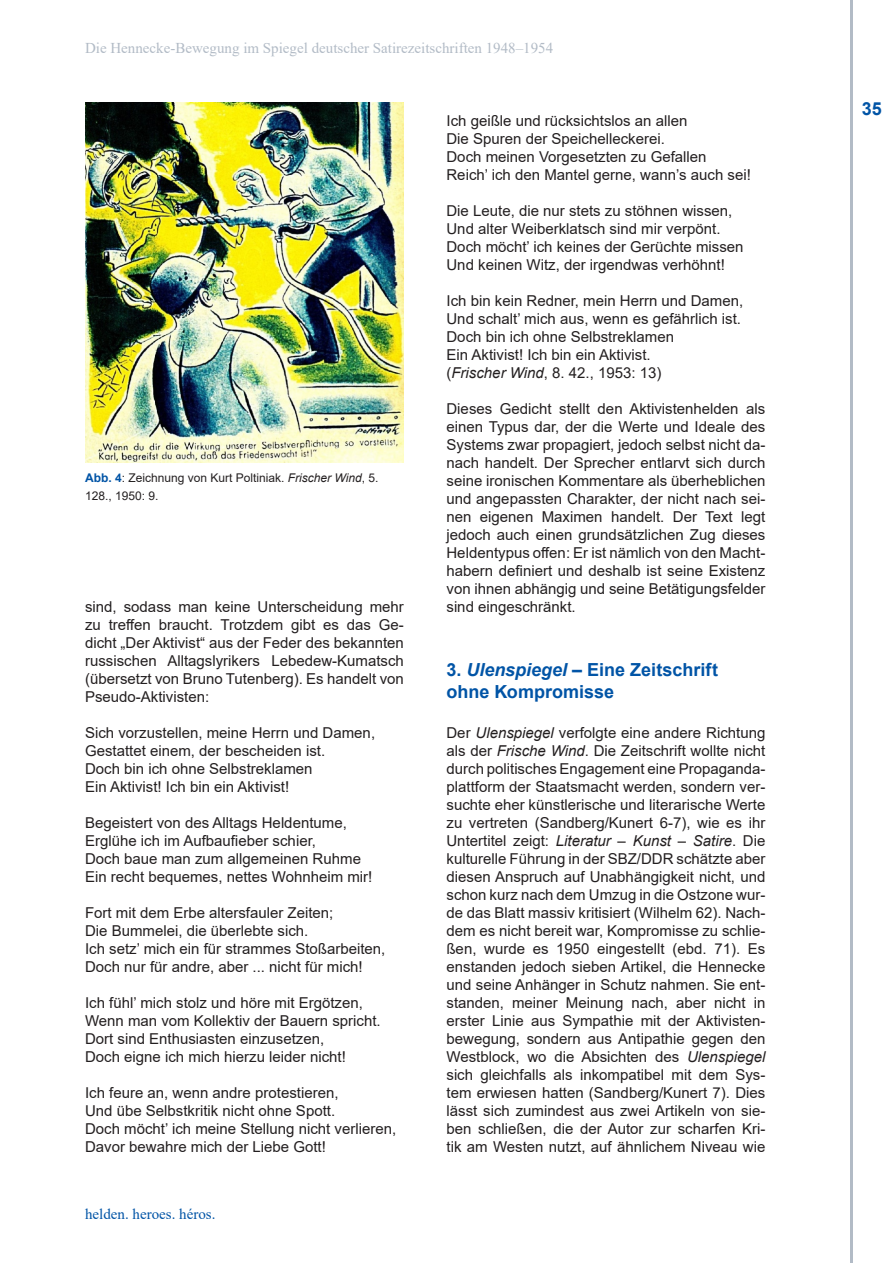
<style>
.page{position:relative;width:893px;height:1263px;background:#fff}
.page>*{position:absolute;margin:0;border:0;box-sizing:border-box;transform-origin:0 0}
.Überschriften_im_Tex{font:700 18px/21.6px "Arial";color:#0154a6}
.Text{font:15px/18px "Arial";color:#231f20;text-align:justify}
.t1{font:15px "Times New Roman";color:#b2bbc6}
.t2{font:15px "Times New Roman";color:#0154a6}
.Endnote_text{font:12px/18px "Arial";color:#231f20}
.s1{font-weight:700;color:#0154a6}
.s2{font-style:italic}
</style>
<div class="page">
<hr style="left:850px;top:0;width:3px;height:1263px;background:#b2bbc6">
<img style="left:85px;top:102px;width:319px;height:360px">
<p class="t1" style="left:85px;top:37px;width:470px">Die Hennecke-Bewegung im Spiegel deutscher Satirezeitschriften 1948–1954</p>
<p class="Endnote_text" style="left:85px;top:468px;width:295px"><span class="s1">Abb. 4</span>: Zeichnung von Kurt Poltiniak. <span class="s2">Frischer Wind</span>, 5.<br>128., 1950: 9.</p>
<p class="Text" style="left:85px;top:598px;width:320px">sind, sodass man keine Unterscheidung mehr zu treffen braucht. Trotzdem gibt es das Ge&shy;dicht „Der Aktivist“ aus der Feder des bekannten russischen Alltagslyrikers Lebedew-Kumatsch (übersetzt von Bruno Tutenberg). Es handelt von Pseudo-Aktivisten:</p>
<p class="Text" style="left:85px;top:724px;width:292px">Sich vorzustellen, meine Herrn und Damen,</p>
<p class="Text" style="left:85px;top:742px;width:242px">Gestattet einem, der bescheiden ist.</p>
<p class="Text" style="left:85px;top:760px;width:229px">Doch bin ich ohne Selbstreklamen</p>
<p class="Text" style="left:85px;top:778px;width:206px">Ein Aktivist! Ich bin ein Aktivist!</p>
<p class="Text" style="left:85px;top:814px;width:263px">Begeistert von des Alltags Heldentume,</p>
<p class="Text" style="left:85px;top:832px;width:232px">Erglühe ich im Aufbaufieber schier,</p>
<p class="Text" style="left:85px;top:850px;width:277px">Doch baue man zum allgemeinen Ruhme</p>
<p class="Text" style="left:85px;top:868px;width:289px">Ein recht bequemes, nettes Wohnheim mir!</p>
<p class="Text" style="left:85px;top:904px;width:250px">Fort mit dem Erbe altersfauler Zeiten;</p>
<p class="Text" style="left:85px;top:922px;width:225px">Die Bummelei, die überlebte sich.</p>
<p class="Text" style="left:85px;top:940px;width:302px">Ich setz’ mich ein für strammes Stoßarbeiten,</p>
<p class="Text" style="left:85px;top:958px;width:279px">Doch nur für andre, aber ... nicht für mich!</p>
<p class="Text" style="left:85px;top:994px;width:279px">Ich fühl’ mich stolz und höre mit Ergötzen,</p>
<p class="Text" style="left:85px;top:1012px;width:297px">Wenn man vom Kollektiv der Bauern spricht.</p>
<p class="Text" style="left:85px;top:1030px;width:241px">Dort sind Enthusiasten einzusetzen,</p>
<p class="Text" style="left:85px;top:1048px;width:262px">Doch eigne ich mich hierzu leider nicht!</p>
<p class="Text" style="left:85px;top:1084px;width:255px">Ich feure an, wenn andre protestieren,</p>
<p class="Text" style="left:85px;top:1102px;width:252px">Und übe Selbstkritik nicht ohne Spott.</p>
<p class="Text" style="left:85px;top:1120px;width:313px">Doch möcht’ ich meine Stellung nicht verlieren,</p>
<p class="Text" style="left:85px;top:1138px;width:242px">Davor bewahre mich der Liebe Gott!</p>
<p class="t2" style="left:85px;top:1204px;width:132px">helden. heroes. héros.</p>
<p class="Text" style="left:446px;top:112px;width:242px">Ich geißle und rücksichtslos an allen</p>
<p class="Text" style="left:446px;top:130px;width:220px">Die Spuren der Speichelleckerei.</p>
<p class="Text" style="left:446px;top:148px;width:262px">Doch meinen Vorgesetzten zu Gefallen</p>
<p class="Text" style="left:446px;top:166px;width:306px">Reich’ ich den Mantel gerne, wann’s auch sei!</p>
<p class="Text" style="left:446px;top:202px;width:287px">Die Leute, die nur stets zu stöhnen wissen,</p>
<p class="Text" style="left:446px;top:220px;width:275px">Und alter Weiberklatsch sind mir verpönt.</p>
<p class="Text" style="left:446px;top:238px;width:299px">Doch möcht’ ich keines der Gerüchte missen</p>
<p class="Text" style="left:446px;top:256px;width:280px">Und keinen Witz, der irgendwas verhöhnt!</p>
<p class="Text" style="left:446px;top:292px;width:298px">Ich bin kein Redner, mein Herrn und Damen,</p>
<p class="Text" style="left:446px;top:310px;width:296px">Und schalt’ mich aus, wenn es gefährlich ist.</p>
<p class="Text" style="left:446px;top:328px;width:229px">Doch bin ich ohne Selbstreklamen</p>
<p class="Text" style="left:446px;top:346px;width:206px">Ein Aktivist! Ich bin ein Aktivist.</p>
<p class="Text" style="left:446px;top:364px;width:216px">(<span class="s2">Frischer Wind</span>, 8. 42., 1953: 13)</p>
<p class="Text" style="left:446px;top:400px;width:320px">Dieses Gedicht stellt den Aktivistenhelden als einen Typus dar, der die Werte und Ideale des Systems zwar propagiert, jedoch selbst nicht da&shy;nach handelt. Der Sprecher entlarvt sich durch seine ironischen Kommentare als überheblichen und angepassten Charakter, der nicht nach sei&shy;nen eigenen Maximen handelt. Der Text legt jedoch auch einen grundsätzlichen Zug dieses Heldentypus offen: Er ist nämlich von den Macht&shy;habern definiert und deshalb ist seine Existenz von ihnen abhängig und seine Betätigungsfelder sind eingeschränkt.</p>
<p class="Überschriften_im_Tex" style="left:446px;top:659px;width:273px">3. <span class="s2">Ulenspiegel</span> – Eine Zeitschrift ohne Kompromisse</p>
<p class="Text" style="left:446px;top:724px;width:320px">Der <span class="s2">Ulenspiegel</span> verfolgte eine andere Richtung als der <span class="s2">Frische Wind</span>. Die Zeitschrift wollte nicht durch politisches Engagement eine Propaganda&shy;plattform der Staatsmacht werden, sondern ver&shy;suchte eher künstlerische und literarische Werte zu vertreten (Sandberg/Kunert 6-7), wie es ihr Untertitel zeigt: <span class="s2">Literatur – Kunst – Satire</span>. Die kulturelle Führung in der SBZ/DDR schätzte aber diesen Anspruch auf Unabhängigkeit nicht, und schon kurz nach dem Umzug in die Ostzone wur&shy;de das Blatt massiv kritisiert (Wilhelm 62). Nach&shy;dem es nicht bereit war, Kompromisse zu schlie&shy;ßen, wurde es 1950 eingestellt (ebd. 71). Es enstanden jedoch sieben Artikel, die Hennecke und seine Anhänger in Schutz nahmen. Sie ent&shy;standen, meiner Meinung nach, aber nicht in erster Linie aus Sympathie mit der Aktivisten&shy;bewegung, sondern aus Antipathie gegen den Westblock, wo die Absichten des <span class="s2">Ulenspiegel </span>sich gleichfalls als inkompatibel mit dem Sys&shy;tem erwiesen hatten (Sandberg/Kunert 7). Dies lässt sich zumindest aus zwei Artikeln von sie&shy;ben schließen, die der Autor zur scharfen Kri&shy;tik am Westen nutzt, auf ähnlichem Niveau wie</p>
<p class="Überschriften_im_Tex" style="left:862px;top:98px;width:22px">35</p>
</div>
